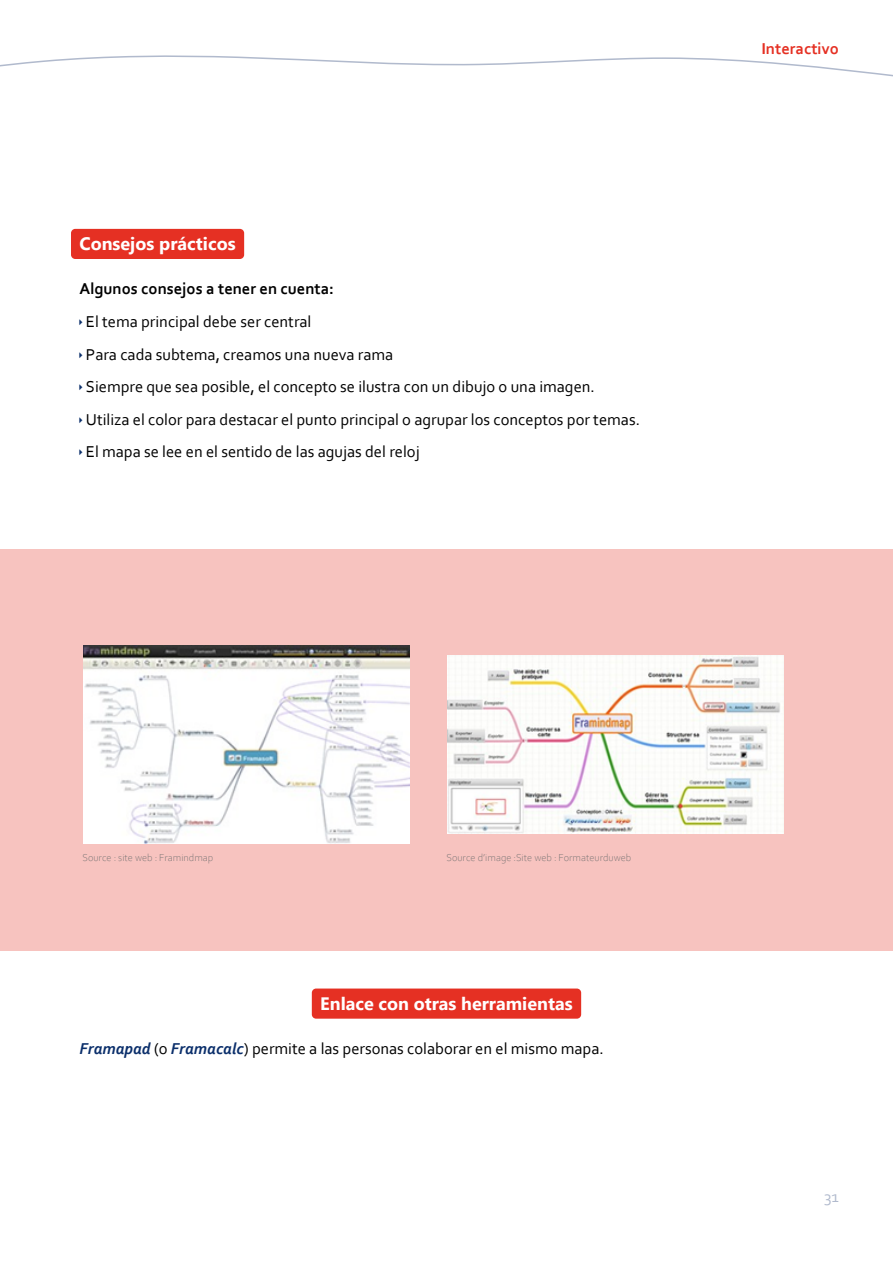
<style>
.page{position:relative;width:893px;height:1263px;background:#fff}
.page>*{position:absolute;margin:0;border:0;box-sizing:border-box;transform-origin:0 0}
.Titre_1{font:700 18px "Segoe UI";color:#fff}
.t1{font:16.5px "Corbel";color:#000}
.P1{font:700 16.5px "Corbel";color:#000}
.t2{font:700 16.5px "Corbel";color:#e53023}
.t3{font:16.5px "Corbel";color:#b1bacd}
.Source{font:300 10.5px "Corbel";color:#706f6f}
.s1{font-weight:700;font-style:italic;color:#0b2f6b}
</style>
<div class="page">
<svg style="left:0;top:55px;width:893px;height:22px"></svg>
<div style="left:0;top:549px;width:893px;height:401px;background:#f7c3bf"></div>
<img style="left:83px;top:646px;width:326px;height:197px">
<img style="left:447px;top:656px;width:336px;height:177px">
<div style="left:71px;top:229px;width:173px;height:30px;background:#e53023;border-radius:4px"></div>
<div style="left:312px;top:988px;width:269px;height:31px;background:#e53023;border-radius:4px"></div>
<p class="Titre_1" style="left:80px;top:227px;width:158px">Consejos prácticos</p>
<p class="P1" style="left:80px;top:279px;width:256px">Algunos consejos a tener en cuenta:</p>
<p class="t1" style="left:86px;top:311px;width:227px">El tema principal debe ser central</p>
<p class="t1" style="left:86px;top:344px;width:309px">Para cada subtema, creamos una nueva rama</p>
<p class="t1" style="left:86px;top:376px;width:511px">Siempre que sea posible, el concepto se ilustra con un dibujo o una imagen.</p>
<p class="t1" style="left:86px;top:409px;width:556px">Utiliza el color para destacar el punto principal o agrupar los conceptos por temas.</p>
<p class="t1" style="left:86px;top:442px;width:335px">El mapa se lee en el sentido de las agujas del reloj</p>
<p class="t2" style="left:761px;top:38px;width:79px">Interactivo</p>
<p class="Source" style="left:82px;top:851px;width:132px">Source : site web : Framindmap</p>
<p class="Source" style="left:446px;top:851px;width:186px">Source d’image :Site web : Formateurduweb</p>
<p class="Titre_1" style="left:320px;top:987px;width:254px">Enlace con otras herramientas</p>
<p class="t1" style="left:80px;top:1038px;width:526px"><span class="s1">Framapad</span> (o <span class="s1">Framacalc</span>) permite a las personas colaborar en el mismo mapa.</p>
<p class="t3" style="left:824px;top:1187px;width:16px">31</p>
</div>
